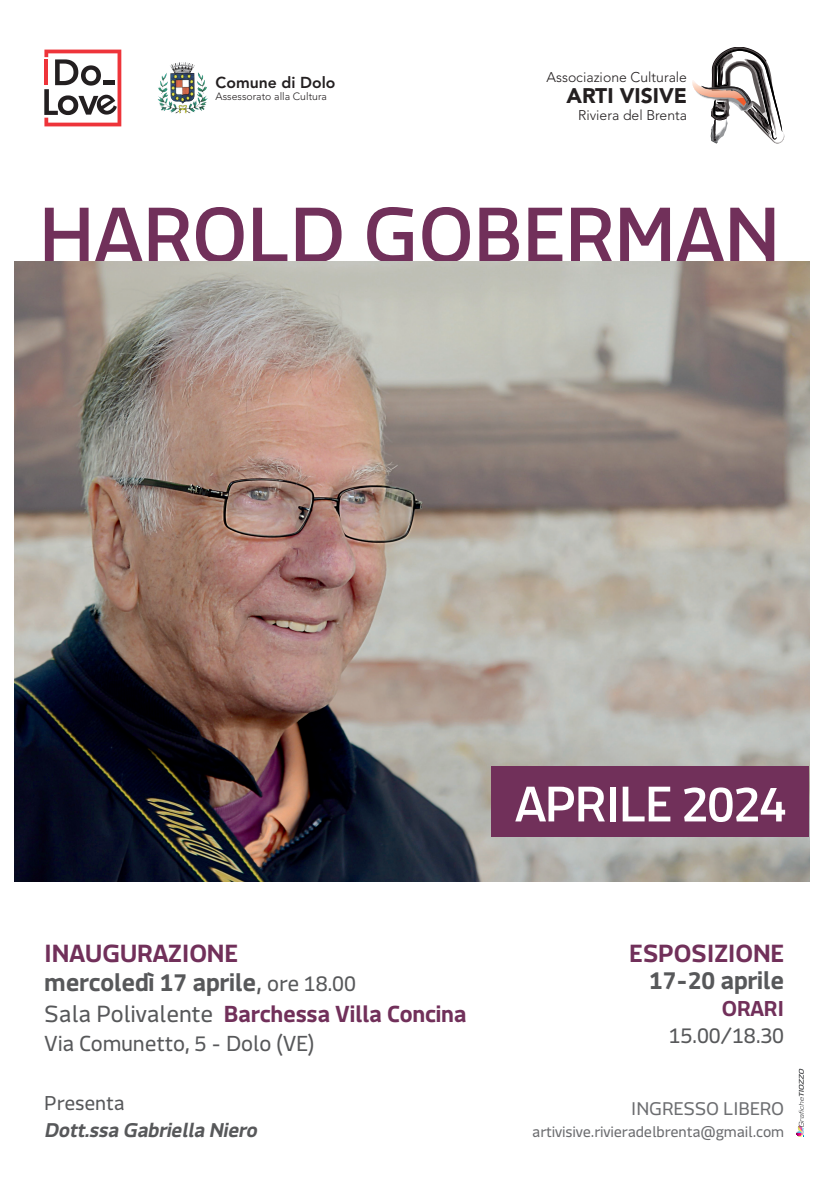
<style>
.page{position:relative;width:819px;height:1198px;background:#fff}
.page>*{position:absolute;margin:0;border:0;box-sizing:border-box;transform-origin:0 0}
.t1{font:500 82.25px "Macho Modular";letter-spacing:-.005em;color:#71305a}
.t2{font:500 52.5px "Macho Modular";letter-spacing:-.03em;color:#fff}
.t3{font:700 26.25px/29.1px "Macho Modular";letter-spacing:-.01em;color:#57585a}
.t4{font:700 26.25px "Macho Modular";letter-spacing:-.01em;color:#71305a}
.t5{font:700 24.5px "Macho Modular";letter-spacing:-.01em;color:#71305a}
.t6{font:22.75px "Macho Modular";letter-spacing:-.01em;color:#57585a}
.t7{font:700 22.75px "Macho Modular";letter-spacing:-.01em;color:#71305a}
.t8{font:italic 700 21px "Macho Modular";color:#57585a}
.t9{font:900 21px "Avenir LT Std";color:#231f20}
.t10{font:21px "Macho Modular";letter-spacing:-.01em;color:#57585a}
.t11{font:19.25px "Macho Modular";letter-spacing:-.01em;color:#6c6d70}
.t12{font:15.75px "Macho Modular";letter-spacing:-.01em;color:#6c6d70}
.t13{font:800 15.75px "Avenir LT Std";color:#231f20}
.t14{font:300 14px "Avenir LT Std";color:#231f20}
.t15{font:300 10.5px "Avenir LT Std";color:#231f20}
.s1{color:#71305a}
.s2{font-weight:400}
.s3{font-weight:400;font-size:22.75px}
.s4{font-weight:400;color:#57585a}
</style>
<div class="page">
<img style="left:15px;top:262px;width:794px;height:620px">
<svg style="left:170px;top:62px;width:11px;height:7px"></svg>
<svg style="left:692px;top:47px;width:92px;height:96px"></svg>
<svg style="left:796px;top:1069px;width:8px;height:68px"></svg>
<svg style="left:44px;top:50px;width:77px;height:76px"></svg>
<hr style="left:103px;top:81px;width:12px;height:4px;background:#231f20">
<div style="left:491px;top:766px;width:318px;height:71px;background:#71305a"></div>
<p class="t13" style="left:216px;top:73px;width:121px">Comune di Dolo</p>
<p class="t15" style="left:216px;top:90px;width:113px">Assessorato alla Cultura</p>
<p class="t14" style="left:546px;top:69px;width:142px">Associazione Culturale</p>
<p class="t9" style="left:566px;top:83px;width:122px">ARTI VISIVE</p>
<p class="t14" style="left:578px;top:106px;width:110px">Riviera del Brenta</p>
<h1 class="t1" style="left:39px;top:186px;width:742px">HAROLD GOBERMAN</h1>
<p class="t3" style="left:44px;top:939px;width:313px"><span class="s1">INAUGURAZIONE<br></span>mercoledì 17 aprile<span class="s2">,</span> <span class="s3">ore 18.00</span></p>
<p class="t5" style="left:44px;top:999px;width:424px"><span class="s4">Sala Polivalente</span> Barchessa Villa Concina</p>
<p class="t6" style="left:44px;top:1030px;width:272px">Via Comunetto, 5 - Dolo (VE)</p>
<p class="t10" style="left:44px;top:1090px;width:82px">Presenta</p>
<p class="t8" style="left:44px;top:1117px;width:221px">Dott.ssaGabriellaNiero</p>
<h2 class="t2" style="left:515px;top:773px;width:273px">APRILE 2024</h2>
<p class="t4" style="left:629px;top:938px;width:156px">ESPOSIZIONE</p>
<p class="t3" style="left:649px;top:966px;width:136px">17-20 aprile</p>
<p class="t7" style="left:722px;top:995px;width:64px">ORARI</p>
<p class="t6" style="left:668px;top:1022px;width:117px">15.00/18.30</p>
<p class="t11" style="left:631px;top:1097px;width:155px">INGRESSO LIBERO</p>
<p class="t12" style="left:532px;top:1122px;width:253px">artivisive.rivieradelbrenta@gmail.com</p>
</div>
